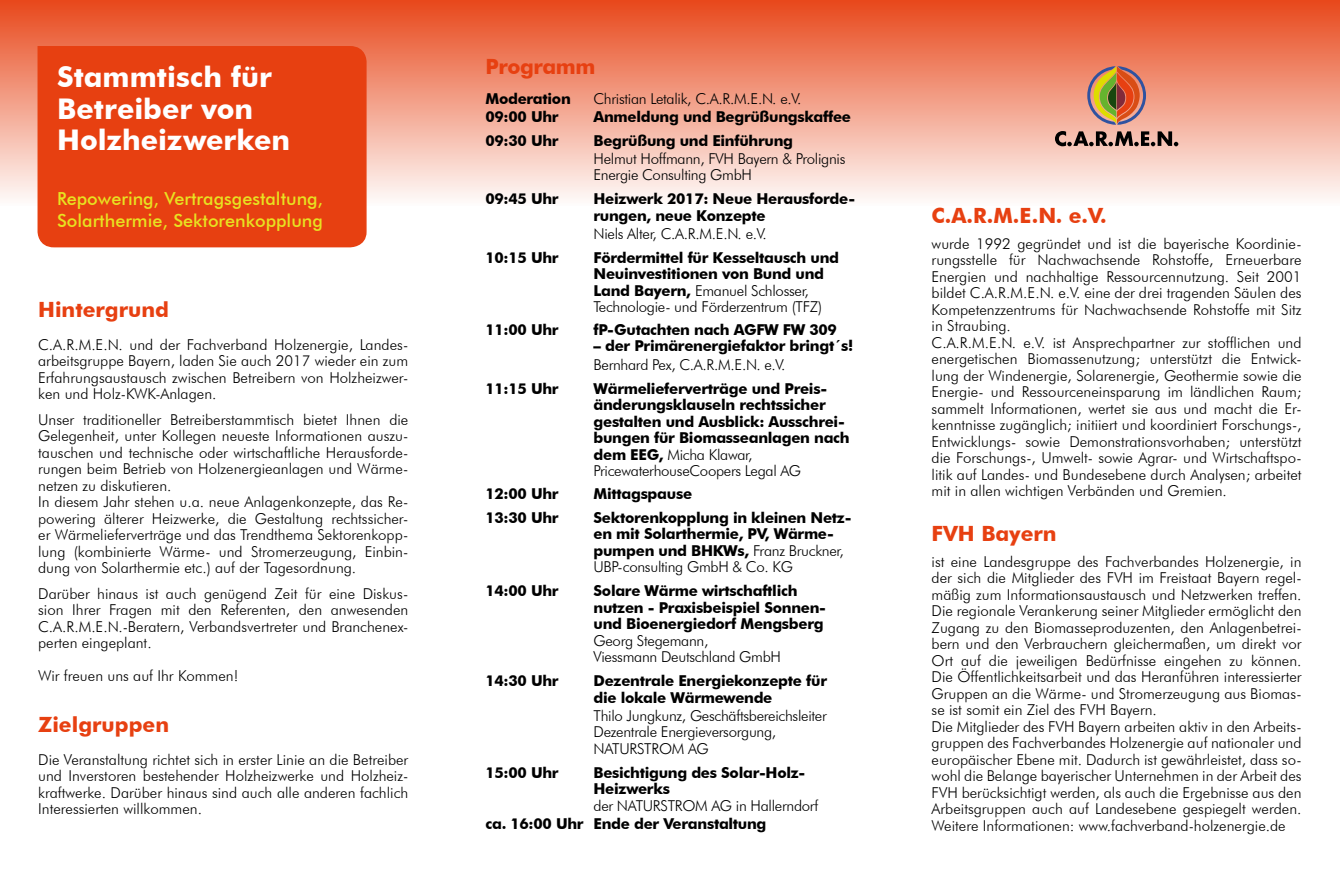
<style>
.page{position:relative;width:1340px;height:893px;background:#fff}
.page>*{position:absolute;margin:0;border:0;box-sizing:border-box;transform-origin:0 0}
.t1{font:700 28.5px/31.5px "Futura BT";color:#fff}
.t2{font:700 21px "Futura BT";color:#e74011}
.t3{font:700 21px "Futura BT";letter-spacing:-.02em;color:#e74011}
.t4{font:500 18px/21.6px "Futura BT";color:#e8e221}
.t5{font:300 15px/16.5px "Futura BT";color:#000;text-align:justify}
.t6{font:700 15px/16.5px "Futura BT";letter-spacing:-.02em;color:#000}
.t7{font:300 15px/16.5px "Futura BT";letter-spacing:-.02em;color:#000}
.s1{font-weight:300}
</style>
<div class="page">
<div style="left:0;top:0;width:1339px;height:206px;background:linear-gradient(to bottom,#e8481b,#fefbfa)"></div>
<svg style="left:1054px;top:131px;width:124px;height:15px;background:#876960"></svg>
<svg style="left:1087px;top:66px;width:59px;height:59px;background:#b68155"></svg>
<div style="left:37px;top:45px;width:330px;height:203px;background:#e74011"></div>
<h1 class="t1" style="left:57px;top:61px;width:234px">Stammtisch für<br>Betreiber von<br>Holzheizwerken</h1>
<p class="t4" style="left:57px;top:188px;width:267px">Repowering, Vertragsgestaltung,<br>Solarthermie, Sektorenkopplung</p>
<h2 class="t2" style="left:38px;top:297px;width:132px">Hintergrund</h2>
<p class="t5" style="left:38px;top:336px;width:372px">C.A.R.M.E.N. und der Fachverband Holzenergie, Landes&shy;arbeitsgruppe Bayern, laden Sie auch 2017 wieder ein zum Erfahrungsaustausch zwischen Betreibern von Holzheizwer&shy;ken und Holz-KWK-Anlagen.</p>
<p class="t5" style="left:38px;top:411px;width:372px;text-align:left">Unser traditioneller Betreiberstammtisch bietet Ihnen die Gelegenheit, unter Kollegen neueste Informationen auszu&shy;tauschen und technische oder wirtschaftliche Herausforde&shy;rungen beim Betrieb von Holzenergieanlagen und Wärme&shy;netzen zu diskutieren.<br>In diesem Jahr stehen u.a. neue Anlagenkonzepte, das Re&shy;powering älterer Heizwerke, die Gestaltung rechtssicher&shy;er Wärmelieferverträge und das Trendthema Sektorenkopp&shy;lung (kombinierte Wärme- und Stromerzeugung, Einbin&shy;dung von Solarthermie etc.) auf der Tagesordnung.</p>
<p class="t5" style="left:38px;top:585px;width:371px">Darüber hinaus ist auch genügend Zeit für eine Diskus&shy;sion Ihrer Fragen mit den Referenten, den anwesenden C.A.R.M.E.N.-Beratern, Verbandsvertreter und Branchenex&shy;perten eingeplant.</p>
<p class="t5" style="left:38px;top:668px;width:202px">Wir freuen uns auf Ihr Kommen!</p>
<h2 class="t2" style="left:38px;top:712px;width:132px">Zielgruppen</h2>
<p class="t5" style="left:38px;top:751px;width:371px">Die Veranstaltung richtet sich in erster Linie an die Betreiber und Inverstoren bestehender Holzheizwerke und Holzheiz&shy;kraftwerke. Darüber hinaus sind auch alle anderen fachlich Interessierten willkommen.</p>
<h2 class="t3" style="left:485px;top:53px;width:111px">Programm</h2>
<p class="t6" style="left:485px;top:90px;width:87px">Moderation</p>
<p class="t7" style="left:593px;top:90px;width:209px">Christian Letalik, C.A.R.M.E.N. e.V.</p>
<p class="t6" style="left:485px;top:108px;width:75px">09:00 Uhr</p>
<p class="t6" style="left:593px;top:108px;width:259px">Anmeldung und Begrüßungskaffee</p>
<p class="t6" style="left:485px;top:132px;width:75px">09:30 Uhr</p>
<p class="t6" style="left:593px;top:132px;width:201px">Begrüßung und Einführung</p>
<p class="t7" style="left:593px;top:150px;width:253px">Helmut Hoffmann, FVH Bayern &amp; Prolignis<br>Energie Consulting GmbH</p>
<p class="t6" style="left:485px;top:191px;width:75px">09:45 Uhr</p>
<p class="t6" style="left:593px;top:191px;width:263px">Heizwerk 2017: Neue Herausforde&shy;rungen, neue Konzepte</p>
<p class="t7" style="left:593px;top:225px;width:175px">Niels Alter, C.A.R.M.E.N. e.V.</p>
<p class="t6" style="left:485px;top:249px;width:75px">10:15 Uhr</p>
<p class="t6" style="left:593px;top:249px;width:247px">Fördermittel für Kesseltausch und Neuinvestitionen von Bund und Land Bayern, <span class="s1">Emanuel Schlosser, Technologie- und Förderzentrum (TFZ)</span></p>
<p class="t6" style="left:485px;top:321px;width:75px">11:00 Uhr</p>
<p class="t6" style="left:593px;top:321px;width:245px">fP-Gutachten nach AGFW FW 309</p>
<p class="t6" style="left:593px;top:338px;width:261px">– der Primärenergiefaktor bringt´s!</p>
<p class="t7" style="left:593px;top:356px;width:193px">Bernhard Pex, C.A.R.M.E.N. e.V.</p>
<p class="t6" style="left:485px;top:380px;width:75px">11:15 Uhr</p>
<p class="t6" style="left:593px;top:380px;width:258px">Wärmelieferverträge und Preis&shy;änderungsklauseln rechtssicher gestalten und Ausblick: Ausschrei&shy;bungen für Biomasseanlagen nach dem EEG, <span class="s1">Micha Klawar,<br>PricewaterhouseCoopers Legal AG</span></p>
<p class="t6" style="left:485px;top:485px;width:75px">12:00 Uhr</p>
<p class="t6" style="left:593px;top:485px;width:100px">Mittagspause</p>
<p class="t6" style="left:485px;top:509px;width:75px">13:30 Uhr</p>
<p class="t6" style="left:593px;top:509px;width:259px">Sektorenkopplung in kleinen Netz&shy;en mit Solarthermie, PV, Wärme&shy;pumpen und BHKWs, <span class="s1">Franz Bruckner,<br>UBP-consulting GmbH &amp; Co. KG</span></p>
<p class="t6" style="left:485px;top:582px;width:75px">14:00 Uhr</p>
<p class="t6" style="left:593px;top:582px;width:234px">Solare Wärme wirtschaftlich nutzen - Praxisbeispiel Sonnen&shy;und Bioenergiedorf Mengsberg</p>
<p class="t7" style="left:593px;top:632px;width:189px">Georg Stegemann,<br>Viessmann Deutschland GmbH</p>
<p class="t6" style="left:485px;top:672px;width:75px">14:30 Uhr</p>
<p class="t6" style="left:593px;top:672px;width:235px">Dezentrale Energiekonzepte für die lokale Wärmewende</p>
<p class="t7" style="left:593px;top:707px;width:235px">Thilo Jungkunz, Geschäftsbereichsleiter<br>Dezentrale Energieversorgung,<br>NATURSTROM AG</p>
<p class="t6" style="left:485px;top:764px;width:75px">15:00 Uhr</p>
<p class="t6" style="left:593px;top:764px;width:213px">Besichtigung des Solar-Holz-<br>Heizwerks</p>
<p class="t7" style="left:593px;top:797px;width:226px">der NATURSTROM AG in Hallerndorf</p>
<p class="t6" style="left:485px;top:815px;width:282px">ca. 16:00 Uhr Ende der Veranstaltung</p>
<h2 class="t2" style="left:931px;top:203px;width:176px">C.A.R.M.E.N. e.V.</h2>
<p class="t5" style="left:931px;top:235px;width:371px;text-align:left">wurde 1992 gegründet und ist die bayerische Koordinie&shy;rungsstelle für Nachwachsende Rohstoffe, Erneuerbare Energien und nachhaltige Ressourcennutzung. Seit 2001 bildet C.A.R.M.E.N. e.V. eine der drei tragenden Säulen des Kompetenzzentrums für Nachwachsende Rohstoffe mit Sitz in Straubing.<br>C.A.R.M.E.N. e.V. ist Ansprechpartner zur stofflichen und energetischen Biomassenutzung; unterstützt die Entwick&shy;lung der Windenergie, Solarenergie, Geothermie sowie die Energie- und Ressourceneinsparung im ländlichen Raum; sammelt Informationen, wertet sie aus und macht die Er&shy;kenntnisse zugänglich; initiiert und koordiniert Forschungs-, Entwicklungs- sowie Demonstrationsvorhaben; unterstützt die Forschungs-, Umwelt- sowie Agrar- und Wirtschaftspo&shy;litik auf Landes- und Bundesebene durch Analysen; arbeitet mit in allen wichtigen Verbänden und Gremien.</p>
<h2 class="t2" style="left:931px;top:521px;width:126px">FVH Bayern</h2>
<p class="t5" style="left:931px;top:553px;width:371px;text-align:left">ist eine Landesgruppe des Fachverbandes Holzenergie, in der sich die Mitglieder des FVH im Freistaat Bayern regel&shy;mäßig zum Informationsaustausch und Netzwerken treffen.<br>Die regionale Verankerung seiner Mitglieder ermöglicht den Zugang zu den Biomasseproduzenten, den Anlagenbetrei&shy;bern und den Verbrauchern gleichermaßen, um direkt vor Ort auf die jeweiligen Bedürfnisse eingehen zu können.<br>Die Öffentlichkeitsarbeit und das Heranführen interessierter Gruppen an die Wärme- und Stromerzeugung aus Biomas&shy;se ist somit ein Ziel des FVH Bayern.<br>Die Mitglieder des FVH Bayern arbeiten aktiv in den Arbeits&shy;gruppen des Fachverbandes Holzenergie auf nationaler und europäischer Ebene mit. Dadurch ist gewährleistet, dass so&shy;wohl die Belange bayerischer Unternehmen in der Arbeit des FVH berücksichtigt werden, als auch die Ergebnisse aus den Arbeitsgruppen auch auf Landesebene gespiegelt werden.<br>Weitere Informationen: www.fachverband-holzenergie.de</p>
</div>
